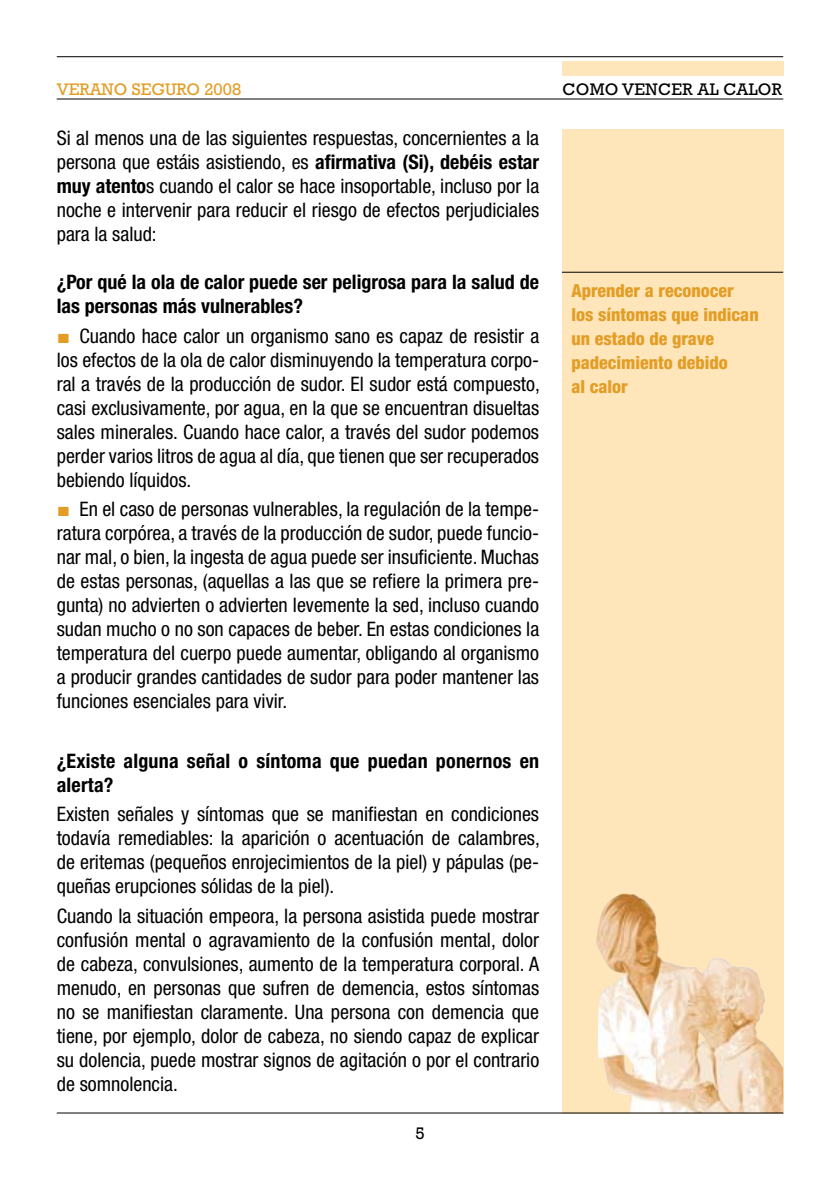
<style>
.page{position:relative;width:840px;height:1191px;background:#fff}
.page>*{position:absolute;margin:0;border:0;box-sizing:border-box;transform-origin:0 0}
.t1{font:condensed 20px/24px "Helvetica Neue";color:#000;text-align:justify}
.t2{font:700 condensed 20px/24px "Helvetica Neue";color:#000}
.t3{font:800 condensed 18px/24px "Helvetica Neue";color:#e39d24}
.t4{font:17px "Rockwell";letter-spacing:.02em;color:#000}
.t5{font:17px "Rockwell";color:#e39d24}
.s1{font-weight:700}
.s2{font-family:"Times New Roman";font-stretch:normal;color:#e39d24}
</style>
<div class="page">
<div style="left:561px;top:129px;width:221px;height:984px;background:#fee5ba"></div>
<hr style="left:57px;top:56px;width:725px;height:1px;background:#000">
<hr style="left:57px;top:99px;width:725px;height:1px;background:#000">
<div style="left:561px;top:62px;width:221px;height:14px;background:#fee5ba"></div>
<img style="left:596px;top:893px;width:186px;height:219px">
<hr style="left:57px;top:1112px;width:725px;height:1px;background:#000">
<hr style="left:561px;top:272px;width:221px;height:1px;background:#000">
<p class="t5" style="left:57px;top:79px;width:186px">VERANO SEGURO 2008</p>
<p class="t4" style="left:562px;top:79px;width:221px">COMO VENCER AL CALOR</p>
<p class="t1" style="left:57px;top:126px;width:483px">Si al menos una de las siguientes respuestas, concernientes a la persona que estáis asistiendo, es <span class="s1">afirmativa (Si), debéis estar muy atento</span>s cuando el calor se hace insoportable, incluso por la noche e intervenir para reducir el riesgo de efectos perjudiciales para la salud:</p>
<p class="t2" style="left:57px;top:269px;width:483px">¿Por qué la ola de calor puede ser peligrosa para la salud de las personas más vulnerables?</p>
<p class="t1" style="left:57px;top:323px;width:484px"><span class="s2">■</span> Cuando hace calor un organismo sano es capaz de resistir a los efectos de la ola de calor disminuyendo la temperatura corpo&shy;ral a través de la producción de sudor. El sudor está compuesto, casi exclusivamente, por agua, en la que se encuentran disueltas sales minerales. Cuando hace calor, a través del sudor podemos perder varios litros de agua al día, que tienen que ser recuperados bebiendo líquidos.</p>
<p class="t1" style="left:57px;top:497px;width:483px"><span class="s2">■</span> En el caso de personas vulnerables, la regulación de la tempe&shy;ratura corpórea, a través de la producción de sudor, puede funcio&shy;nar mal, o bien, la ingesta de agua puede ser insuficiente. Muchas de estas personas, (aquellas a las que se refiere la primera pre&shy;gunta) no advierten o advierten levemente la sed, incluso cuando sudan mucho o no son capaces de beber. En estas condiciones la temperatura del cuerpo puede aumentar, obligando al organismo a producir grandes cantidades de sudor para poder mantener las funciones esenciales para vivir.</p>
<p class="t2" style="left:57px;top:748px;width:483px">¿Existe alguna señal o síntoma que puedan ponernos en alerta?</p>
<p class="t1" style="left:57px;top:802px;width:484px">Existen señales y síntomas que se manifiestan en condiciones todavía remediables: la aparición o acentuación de calambres, de eritemas (pequeños enrojecimientos de la piel) y pápulas (pe&shy;queñas erupciones sólidas de la piel).</p>
<p class="t1" style="left:57px;top:904px;width:483px">Cuando la situación empeora, la persona asistida puede mostrar confusión mental o agravamiento de la confusión mental, dolor de cabeza, convulsiones, aumento de la temperatura corporal. A menudo, en personas que sufren de demencia, estos síntomas no se manifiestan claramente. Una persona con demencia que tiene, por ejemplo, dolor de cabeza, no siendo capaz de explicar su dolencia, puede mostrar signos de agitación o por el contrario de somnolencia.</p>
<p class="t4" style="left:415px;top:1122px;width:11px">5</p>
<p class="t3" style="left:571px;top:278px;width:189px">Aprender a reconocer los síntomas que indican un estado de grave padecimiento debido<br>al calor</p>
</div>
